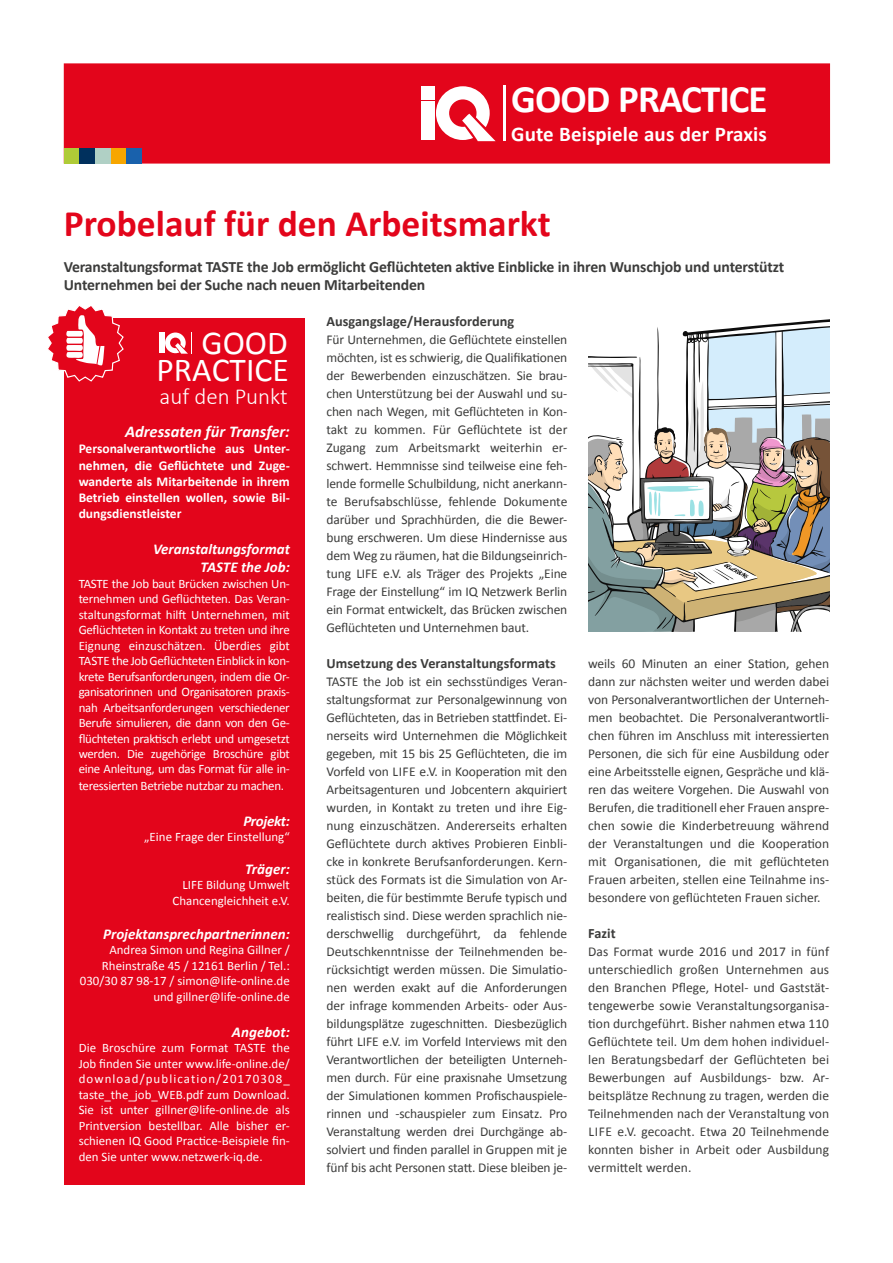
<style>
.page{position:relative;width:893px;height:1263px;background:#fff}
.page>*{position:absolute;margin:0;border:0;box-sizing:border-box;transform-origin:0 0}
.t1{font:700 39px "Calibri";letter-spacing:-.025em;color:#fff}
.t2{font:700 37.5px "Calibri";color:#e3051b}
.t3{font:33.6px/27.2px "Calibri";color:#fff;text-align:right}
.t4{font:300 22.95px "Calibri";color:#fff}
.t5{font:700 21px "Calibri";letter-spacing:.005em;color:#fff}
.t6{font:italic 700 16.5px "Calibri";color:#fff}
.t7{font:700 15.75px/18px "Calibri";letter-spacing:-.01em;color:#3c3c3b}
.t8{font:italic 700 15px/18px "Calibri";color:#fff;text-align:right}
.t9{font:italic 700 15px "Calibri";letter-spacing:-.02em;color:#fff}
.t10{font:700 14.25px "Calibri";letter-spacing:.005em;color:#3c3c3b}
.t11{font:13.5px/18px "Calibri";letter-spacing:-.01em;color:#3c3c3b;text-align:justify}
.t12{font:700 13.5px/16.2px "Calibri";color:#fff;text-align:justify}
.t13{font:12.9px/15.6px "Calibri";color:#fff;text-align:justify}
</style>
<div class="page">
<div style="left:64px;top:318px;width:241px;height:866px;background:#e3051b"></div>
<div style="left:64px;top:63px;width:766px;height:101px;background:#e3051b"></div>
<div style="left:95px;top:148px;width:16px;height:16px;background:#b0d0c5"></div>
<div style="left:64px;top:148px;width:15px;height:16px;background:#afcb37"></div>
<div style="left:111px;top:148px;width:15px;height:16px;background:#f7a600"></div>
<div style="left:126px;top:148px;width:16px;height:16px;background:#1961ac"></div>
<div style="left:79px;top:148px;width:16px;height:16px;background:#00305d"></div>
<div style="left:421px;top:102px;width:13px;height:38px;background:#fff"></div>
<div style="left:421px;top:86px;width:13px;height:13px;background:#fff"></div>
<svg style="left:436px;top:86px;width:60px;height:55px"></svg>
<hr style="left:503px;top:86px;width:2px;height:55px;background:#fff">
<svg style="left:48px;top:306px;width:76px;height:76px"></svg>
<svg style="left:588px;top:325px;width:241px;height:307px"></svg>
<svg style="left:159px;top:332px;width:33px;height:22px"></svg>
<h1 class="t1" style="left:511px;top:74px;width:258px">GOOD PRACTICE</h1>
<h3 class="t5" style="left:511px;top:120px;width:257px">Gute Beispiele aus der Praxis</h3>
<h2 class="t2" style="left:64px;top:199px;width:488px">Probelauf für den Arbeitsmarkt</h2>
<p class="t7" style="left:64px;top:257px;width:722px">Veranstaltungsformat TASTE the Job ermöglicht Geflüchteten aktive Einblicke in ihren Wunschjob und unterstützt<br>Unternehmen bei der Suche nach neuen Mitarbeitenden</p>
<h3 class="t3" style="left:157px;top:329px;width:134px">GOOD<br>PRACTICE</h3>
<h3 class="t4" style="left:160px;top:382px;width:129px">auf den Punkt</h3>
<p class="t6" style="left:125px;top:421px;width:166px">Adressaten für Transfer:</p>
<p class="t12" style="left:79px;top:441px;width:213px">Personalverantwortliche aus Unter&shy;nehmen, die Geflüchtete und Zuge&shy;wanderte als Mitarbeitende in ihrem Betrieb einstellen wollen, sowie Bil&shy;dungsdienstleister</p>
<p class="t8" style="left:153px;top:540px;width:138px">Veranstaltungsformat<br>TASTE the Job:</p>
<p class="t13" style="left:79px;top:576px;width:213px">TASTE the Job baut Brücken zwischen Un&shy;ternehmen und Geflüchteten. Das Veran&shy;staltungsformat hilft Unternehmen, mit Geflüchteten in Kontakt zu treten und ihre Eignung einzuschätzen. Überdies gibt TASTE the Job Geflüchteten Einblick in kon&shy;krete Berufsanforderungen, indem die Or&shy;ganisatorinnen und Organisatoren praxis&shy;nah Arbeitsanforderungen verschiedener Berufe simulieren, die dann von den Ge&shy;flüchteten praktisch erlebt und umgesetzt werden. Die zugehörige Broschüre gibt eine Anleitung, um das Format für alle in&shy;teressierten Betriebe nutzbar zu machen.</p>
<p class="t9" style="left:243px;top:811px;width:48px">Projekt:</p>
<p class="t13" style="left:144px;top:829px;width:147px">„Eine Frage der Einstellung“</p>
<p class="t8" style="left:245px;top:860px;width:46px">Träger:</p>
<p class="t13" style="left:173px;top:877px;width:119px;text-align:right">LIFE Bildung Umwelt<br>Chancengleichheit e.V.</p>
<p class="t8" style="left:103px;top:925px;width:188px">Projektansprechpartnerinnen:</p>
<p class="t13" style="left:80px;top:942px;width:211px;text-align:right">Andrea Simon und Regina Gillner / Rheinstraße 45 / 12161 Berlin / Tel.:<br>030/30 87 98-17 / simon@life-online.de und gillner@life-online.de</p>
<p class="t8" style="left:232px;top:1023px;width:59px">Angebot:</p>
<p class="t13" style="left:79px;top:1040px;width:213px">Die Broschüre zum Format TASTE the Job finden Sie unter www.life-online.de/ download/publication/20170308_ taste_the_job_WEB.pdf zum Download.<br>Sie ist unter gillner@life-online.de als Printversion bestellbar. Alle bisher er&shy;schienen IQ Good Practice-Beispiele fin&shy;den Sie unter www.netzwerk-iq.de.</p>
<p class="t10" style="left:326px;top:312px;width:189px">Ausgangslage/Herausforderung</p>
<p class="t11" style="left:326px;top:330px;width:242px">Für Unternehmen, die Geflüchtete einstellen möchten, ist es schwierig, die Qualifikationen der Bewerbenden einzuschätzen. Sie brau&shy;chen Unterstützung bei der Auswahl und su&shy;chen nach Wegen, mit Geflüchteten in Kon&shy;takt zu kommen. Für Geflüchtete ist der Zugang zum Arbeitsmarkt weiterhin er&shy;schwert. Hemmnisse sind teilweise eine feh&shy;lende formelle Schulbildung, nicht anerkann&shy;te Berufsabschlüsse, fehlende Dokumente darüber und Sprachhürden, die die Bewer&shy;bung erschweren. Um diese Hindernisse aus dem Weg zu räumen, hat die Bildungseinrich&shy;tung LIFE e.V. als Träger des Projekts „Eine Frage der Einstellung“ im IQ Netzwerk Berlin ein Format entwickelt, das Brücken zwischen Geflüchteten und Unternehmen baut.</p>
<p class="t10" style="left:326px;top:654px;width:231px">Umsetzung des Veranstaltungsformats</p>
<p class="t11" style="left:326px;top:672px;width:242px">TASTE the Job ist ein sechsstündiges Veran&shy;staltungsformat zur Personalgewinnung von Geflüchteten, das in Betrieben stattfindet. Ei&shy;nerseits wird Unternehmen die Möglichkeit gegeben, mit 15 bis 25 Geflüchteten, die im Vorfeld von LIFE e.V. in Kooperation mit den Arbeitsagenturen und Jobcentern akquiriert wurden, in Kontakt zu treten und ihre Eig&shy;nung einzuschätzen. Andererseits erhalten Geflüchtete durch aktives Probieren Einbli&shy;cke in konkrete Berufsanforderungen. Kern&shy;stück des Formats ist die Simulation von Ar&shy;beiten, die für bestimmte Berufe typisch und realistisch sind. Diese werden sprachlich nie&shy;derschwellig durchgeführt, da fehlende Deutschkenntnisse der Teilnehmenden be&shy;rücksichtigt werden müssen. Die Simulatio&shy;nen werden exakt auf die Anforderungen der infrage kommenden Arbeits- oder Aus&shy;bildungsplätze zugeschnitten. Diesbezüglich führt LIFE e.V. im Vorfeld Interviews mit den Verantwortlichen der beteiligten Unterneh&shy;men durch. Für eine praxisnahe Umsetzung der Simulationen kommen Profischauspiele&shy;rinnen und -schauspieler zum Einsatz. Pro Veranstaltung werden drei Durchgänge ab&shy;solviert und finden parallel in Gruppen mit je fünf bis acht Personen statt. Diese bleiben je-</p>
<p class="t11" style="left:588px;top:654px;width:242px">weils 60 Minuten an einer Station, gehen dann zur nächsten weiter und werden dabei von Personalverantwortlichen der Unterneh&shy;men beobachtet. Die Personalverantwortli&shy;chen führen im Anschluss mit interessierten Personen, die sich für eine Ausbildung oder eine Arbeitsstelle eignen, Gespräche und klä&shy;ren das weitere Vorgehen. Die Auswahl von Berufen, die traditionell eher Frauen anspre&shy;chen sowie die Kinderbetreuung während der Veranstaltungen und die Kooperation mit Organisationen, die mit geflüchteten Frauen arbeiten, stellen eine Teilnahme ins&shy;besondere von geflüchteten Frauen sicher.</p>
<p class="t10" style="left:588px;top:924px;width:29px">Fazit</p>
<p class="t11" style="left:588px;top:942px;width:242px">Das Format wurde 2016 und 2017 in fünf unterschiedlich großen Unternehmen aus den Branchen Pflege, Hotel- und Gaststät&shy;tengewerbe sowie Veranstaltungsorganisa&shy;tion durchgeführt. Bisher nahmen etwa 110<br>Geflüchtete teil. Um dem hohen individuel&shy;len Beratungsbedarf der Geflüchteten bei Bewerbungen auf Ausbildungs- bzw. Ar&shy;beitsplätze Rechnung zu tragen, werden die Teilnehmenden nach der Veranstaltung von LIFE e.V. gecoacht. Etwa 20 Teilnehmende konnten bisher in Arbeit oder Ausbildung vermittelt werden.</p>
</div>
